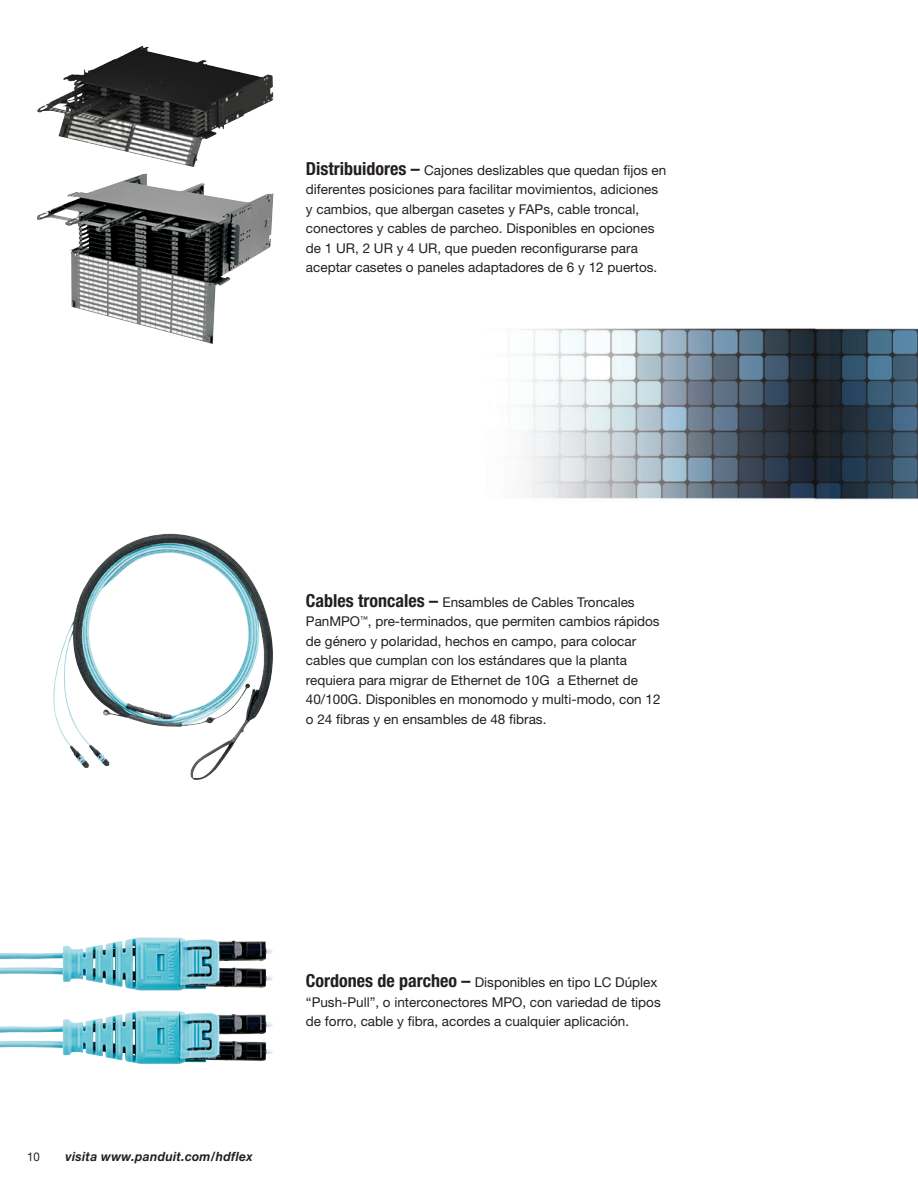
<style>
.page{position:relative;width:918px;height:1188px;background:#fff}
.page>*{position:absolute;margin:0;border:0;box-sizing:border-box;transform-origin:0 0}
.t1{font:13.5px/19.5px "Helvetica Neue LT Std";color:#231f20}
.Bullets_2_column{font:italic 700 12.75px "Helvetica Neue LT Std";letter-spacing:.025em;color:#231f20;scale:.95 1}
.Bullets_2_column-2{font:12px "Helvetica Neue LT Std";color:#231f20;scale:.95 1}
.s1{font-weight:700;font-stretch:condensed;font-size:18px}
</style>
<div class="page">
<img style="left:0;top:45px;width:918px;height:1019px">
<img style="left:37px;top:46px;width:236px;height:121px">
<img style="left:37px;top:173px;width:109px;height:58px">
<img style="left:0;top:937px;width:273px;height:54px">
<img style="left:53px;top:534px;width:211px;height:234px">
<p class="t1" style="left:306px;top:160px;width:362px"><span class="s1">Distribuidores –</span> Cajones deslizables que quedan fijos en diferentes posiciones para facilitar movimientos, adiciones y cambios, que albergan casetes y FAPs, cable troncal, conectores y cables de parcheo. Disponibles en opciones de 1 UR, 2 UR y 4 UR, que pueden reconfigurarse para aceptar casetes o paneles adaptadores de 6 y 12 puertos.</p>
<p class="t1" style="left:306px;top:592px;width:356px"><span class="s1">Cables troncales –</span> Ensambles de Cables Troncales PanMPO<sup>™</sup>, pre-terminados, que permiten cambios rápidos de género y polaridad, hechos en campo, para colocar cables que cumplan con los estándares que la planta requiera para migrar de Ethernet de 10G a Ethernet de 40/100G. Disponibles en monomodo y multi-modo, con 12 o 24 fibras y en ensambles de 48 fibras.</p>
<p class="Bullets_2_column-2" style="left:27px;top:1149px;width:15px">10</p>
<p class="Bullets_2_column" style="left:66px;top:1149px;width:199px">visita www.panduit.com/hdflex</p>
<p class="t1" style="left:306px;top:972px;width:356px"><span class="s1">Cordones de parcheo –</span> Disponibles en tipo LC Dúplex “Push-Pull”, o interconectores MPO, con variedad de tipos de forro, cable y fibra, acordes a cualquier aplicación.</p>
</div>
